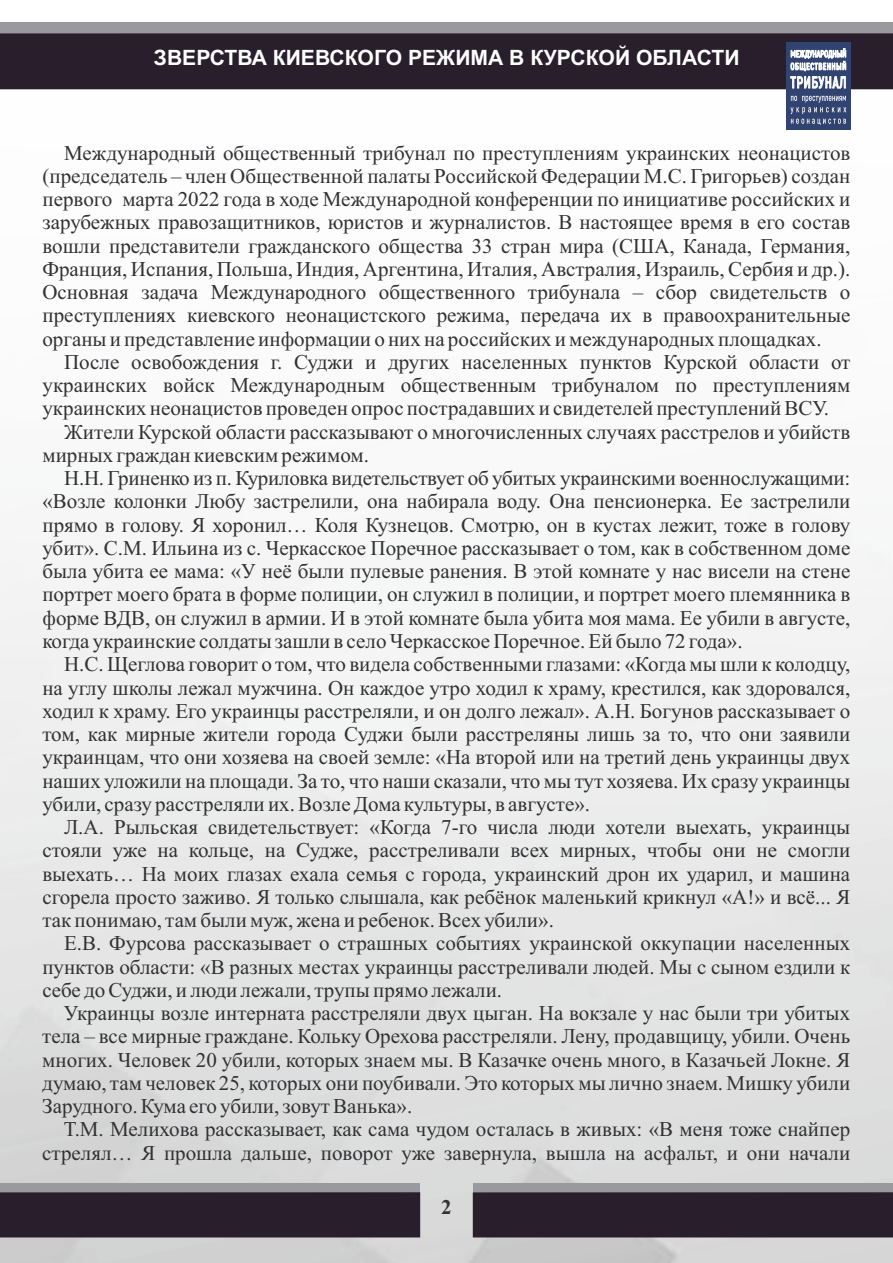
<style>
.page{position:relative;width:893px;height:1263px;background:#fff}
.page>*{position:absolute;margin:0;border:0;box-sizing:border-box;transform-origin:0 0}
.t1{font:700 21.15px "Arial";color:#fefefe}
.t2{font:21px/23.2px "Times New Roman";color:#323234;text-align:justify}
.t3{font:700 21px "Times New Roman";color:#323234}
</style>
<div class="page">
<img style="left:0;top:89px;width:893px;height:1174px">
<div style="left:473px;top:1183px;width:420px;height:46px;background:#9a9a9e"></div>
<div style="left:473px;top:1192px;width:420px;height:45px;background:#281e2c"></div>
<div style="left:0;top:1183px;width:420px;height:46px;background:#9a9a9e"></div>
<div style="left:0;top:1192px;width:420px;height:45px;background:#281e2c"></div>
<div style="left:0;top:22px;width:893px;height:57px;background:#9a9a9e"></div>
<div style="left:0;top:33px;width:893px;height:56px;background:#281e2c"></div>
<div style="left:786px;top:43px;width:64px;height:87px;background:#314371"></div>
<svg style="left:790px;top:48px;width:56px;height:40px"></svg>
<svg style="left:790px;top:96px;width:56px;height:29px"></svg>
<p class="t1" style="left:154px;top:49px;width:587px">ЗВЕРСТВА КИЕВСКОГО РЕЖИМА В КУРСКОЙ ОБЛАСТИ</p>
<p class="t2" style="left:42px;top:143px;width:809px;text-indent:22px">Международный общественный трибунал по преступлениям украинских неонацистов (председатель – член Общественной палаты Российской Федерации М.С. Григорьев) создан первого марта 2022 года в ходе Международной конференции по инициативе российских и зарубежных правозащитников, юристов и журналистов. В настоящее время в его состав вошли представители гражданского общества 33 стран мира (США, Канада, Германия, Франция, Испания, Польша, Индия, Аргентина, Италия, Австралия, Израиль, Сербия и др.).<br>Основная задача Международного общественного трибунала – сбор свидетельств о преступлениях киевского неонацистского режима, передача их в правоохранительные органы и представление информации о них на российских и международных площадках.</p>
<p class="t2" style="left:42px;top:352px;width:809px;text-indent:22px">После освобождения г. Суджи и других населенных пунктов Курской области от украинских войск Международным общественным трибуналом по преступлениям украинских неонацистов проведен опрос пострадавших и свидетелей преступлений ВСУ.</p>
<p class="t2" style="left:42px;top:422px;width:809px;text-indent:22px">Жители Курской области рассказывают о многочисленных случаях расстрелов и убийств мирных граждан киевским режимом.</p>
<p class="t2" style="left:42px;top:468px;width:809px;text-indent:22px">Н.Н. Гриненко из п. Куриловка видетельствует об убитых украинскими военнослужащими: «Возле колонки Любу застрелили, она набирала воду. Она пенсионерка. Ее застрелили прямо в голову. Я хоронил… Коля Кузнецов. Смотрю, он в кустах лежит, тоже в голову убит». С.М. Ильина из с. Черкасское Поречное рассказывает о том, как в собственном доме была убита ее мама: «У неё были пулевые ранения. В этой комнате у нас висели на стене портрет моего брата в форме полиции, он служил в полиции, и портрет моего племянника в форме ВДВ, он служил в армии. И в этой комнате была убита моя мама. Ее убили в августе, когда украинские солдаты зашли в село Черкасское Поречное. Ей было 72 года».</p>
<p class="t2" style="left:42px;top:655px;width:809px;text-indent:22px">Н.С. Щеглова говорит о том, что видела собственными глазами: «Когда мы шли к колодцу, на углу школы лежал мужчина. Он каждое утро ходил к храму, крестился, как здоровался, ходил к храму. Его украинцы расстреляли, и он долго лежал». А.Н. Богунов рассказывает о том, как мирные жители города Суджи были расстреляны лишь за то, что они заявили украинцам, что они хозяева на своей земле: «На второй или на третий день украинцы двух наших уложили на площади. За то, что наши сказали, что мы тут хозяева. Их сразу украинцы убили, сразу расстреляли их. Возле Дома культуры, в августе».</p>
<p class="t2" style="left:42px;top:817px;width:809px;text-indent:22px">Л.А. Рыльская свидетельствует: «Когда 7-го числа люди хотели выехать, украинцы стояли уже на кольце, на Судже, расстреливали всех мирных, чтобы они не смогли выехать… На моих глазах ехала семья с города, украинский дрон их ударил, и машина сгорела просто заживо. Я только слышала, как ребёнок маленький крикнул «А!» и всё... Я так понимаю, там были муж, жена и ребенок. Всех убили».</p>
<p class="t2" style="left:42px;top:934px;width:809px;text-indent:22px">Е.В. Фурсова рассказывает о страшных событиях украинской оккупации населенных пунктов области: «В разных местах украинцы расстреливали людей. Мы с сыном ездили к себе до Суджи, и люди лежали, трупы прямо лежали.</p>
<p class="t2" style="left:42px;top:1003px;width:809px;text-indent:22px">Украинцы возле интерната расстреляли двух цыган. На вокзале у нас были три убитых тела – все мирные граждане. Кольку Орехова расстреляли. Лену, продавщицу, убили. Очень многих. Человек 20 убили, которых знаем мы. В Казачке очень много, в Казачьей Локне. Я думаю, там человек 25, которых они поубивали. Это которых мы лично знаем. Мишку убили Зарудного. Кума его убили, зовут Ванька».</p>
<p class="t2" style="left:42px;top:1120px;width:809px;text-align:right">Т.М. Мелихова рассказывает, как сама чудом осталась в живых: «В меня тоже снайпер стрелял… Я прошла дальше, поворот уже завернула, вышла на асфальт, и они начали</p>
<p class="t3" style="left:441px;top:1200px;width:12px">2</p>
</div>
